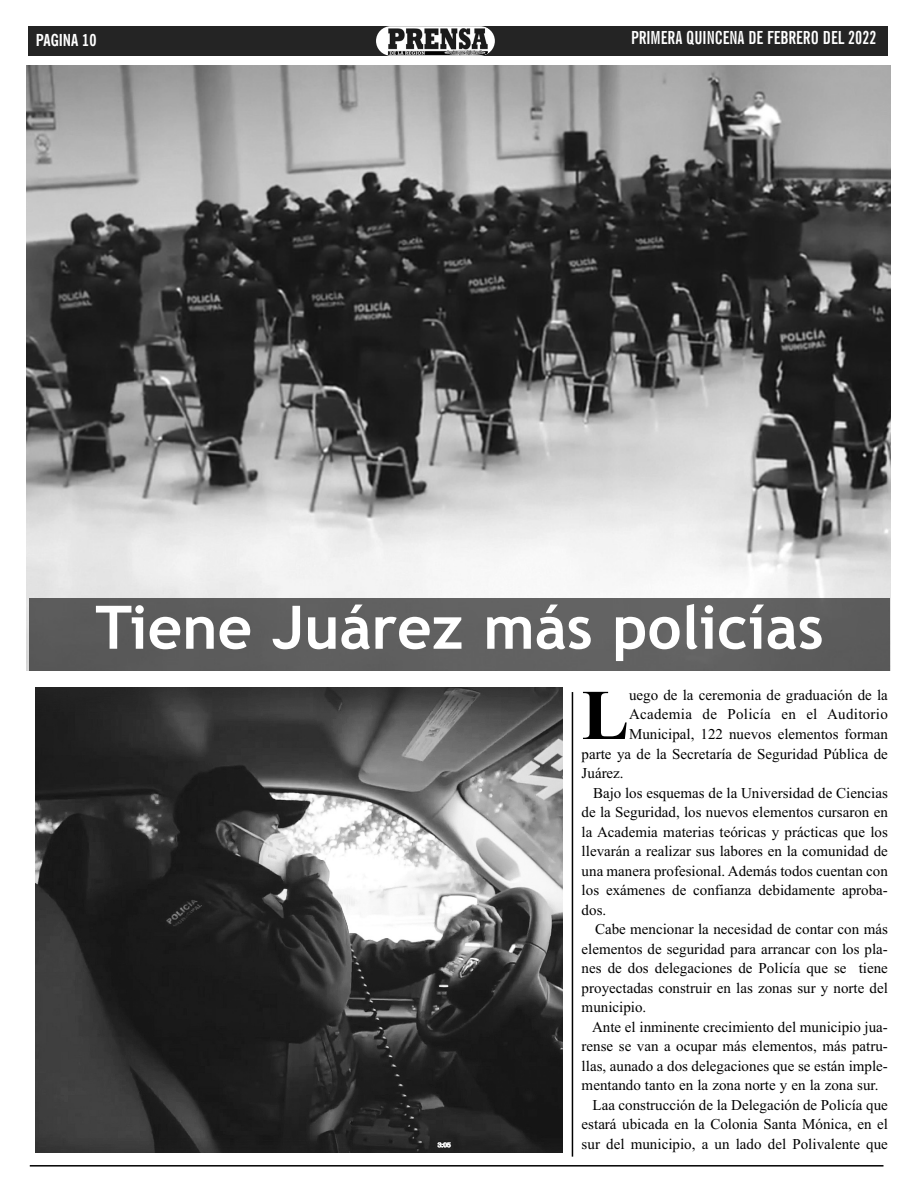
<style>
.page{position:relative;width:919px;height:1190px;background:#fff}
.page>*{position:absolute;margin:0;border:0;box-sizing:border-box;transform-origin:0 0}
.t1{font:700 71.25px "Times New Roman";color:#000}
.t2{font:700 60px "Trebuchet MS";color:#fff}
.t3{font:700 extra-condensed 18px "News Gothic BT";color:#fff}
.t4{font:700 condensed 16.5px "News Gothic BT";color:#fff}
.t5{font:15px "Times New Roman";color:#000}
.t6{font:15px "Times New Roman";letter-spacing:.02em;color:#000}
</style>
<div class="page">
<img style="left:35px;top:688px;width:527px;height:464px">
<img style="left:26px;top:65px;width:864px;height:605px">
<div style="left:28px;top:26px;width:859px;height:30px;background:#242424"></div>
<hr style="left:30px;top:1164px;width:853px;height:2px;background:#000">
<div style="left:376px;top:26px;width:119px;height:30px;background:#fff;border-radius:15px"></div>
<img style="left:386px;top:27px;width:102px;height:29px">
<hr style="left:571px;top:692px;width:2px;height:464px;background:#000">
<div style="left:30px;top:598px;width:859px;height:72px;background:#5f5f5f"></div>
<p class="t4" style="left:36px;top:34px;width:62px">PAGINA 10</p>
<p class="t3" style="left:631px;top:31px;width:247px">PRIMERA QUINCENA DE FEBRERO DEL 2022</p>
<h2 class="t2" style="left:95px;top:593px;width:729px">Tiene Juárez más policías</h2>
<h1 class="t1" style="left:581px;top:691px;width:49px">L</h1>
<p class="t5" style="left:629px;top:689px;width:260px">uego de la ceremonia de graduación de la</p>
<p class="t6" style="left:629px;top:709px;width:260px">Academia de Policía en el Auditorio</p>
<p class="t5" style="left:629px;top:728px;width:260px">Municipal, 122 nuevos elementos forman</p>
<p class="t5" style="left:581px;top:748px;width:308px">parte ya de la Secretaría de Seguridad Pública de</p>
<p class="t5" style="left:581px;top:767px;width:44px">Juárez.</p>
<p class="t5" style="left:593px;top:787px;width:296px">Bajo los esquemas de la Universidad de Ciencias</p>
<p class="t5" style="left:581px;top:806px;width:308px">de la Seguridad, los nuevos elementos cursaron en</p>
<p class="t5" style="left:581px;top:826px;width:308px">la Academia materias teóricas y prácticas que los</p>
<p class="t5" style="left:581px;top:845px;width:308px">llevarán a realizar sus labores en la comunidad de</p>
<p class="t5" style="left:581px;top:865px;width:308px">una manera profesional. Además todos cuentan con</p>
<p class="t5" style="left:581px;top:884px;width:308px">los exámenes de confianza debidamente aproba-</p>
<p class="t5" style="left:581px;top:904px;width:26px">dos.</p>
<p class="t5" style="left:595px;top:923px;width:294px">Cabe mencionar la necesidad de contar con más</p>
<p class="t5" style="left:581px;top:943px;width:308px">elementos de seguridad para arrancar con los pla-</p>
<p class="t5" style="left:581px;top:962px;width:308px">nes de dos delegaciones de Policía que se tiene</p>
<p class="t5" style="left:581px;top:982px;width:308px">proyectadas construir en las zonas sur y norte del</p>
<p class="t5" style="left:581px;top:1001px;width:66px">municipio.</p>
<p class="t5" style="left:592px;top:1021px;width:297px">Ante el inminente crecimiento del municipio jua-</p>
<p class="t5" style="left:581px;top:1040px;width:308px">rense se van a ocupar más elementos, más patru-</p>
<p class="t5" style="left:581px;top:1060px;width:308px">llas, aunado a dos delegaciones que se están imple-</p>
<p class="t5" style="left:581px;top:1079px;width:298px">mentando tanto en la zona norte y en la zona sur.</p>
<p class="t5" style="left:592px;top:1099px;width:297px">Laa construcción de la Delegación de Policía que</p>
<p class="t5" style="left:581px;top:1118px;width:308px">estará ubicada en la Colonia Santa Mónica, en el</p>
<p class="t5" style="left:581px;top:1138px;width:308px">sur del municipio, a un lado del Polivalente que</p>
</div>
